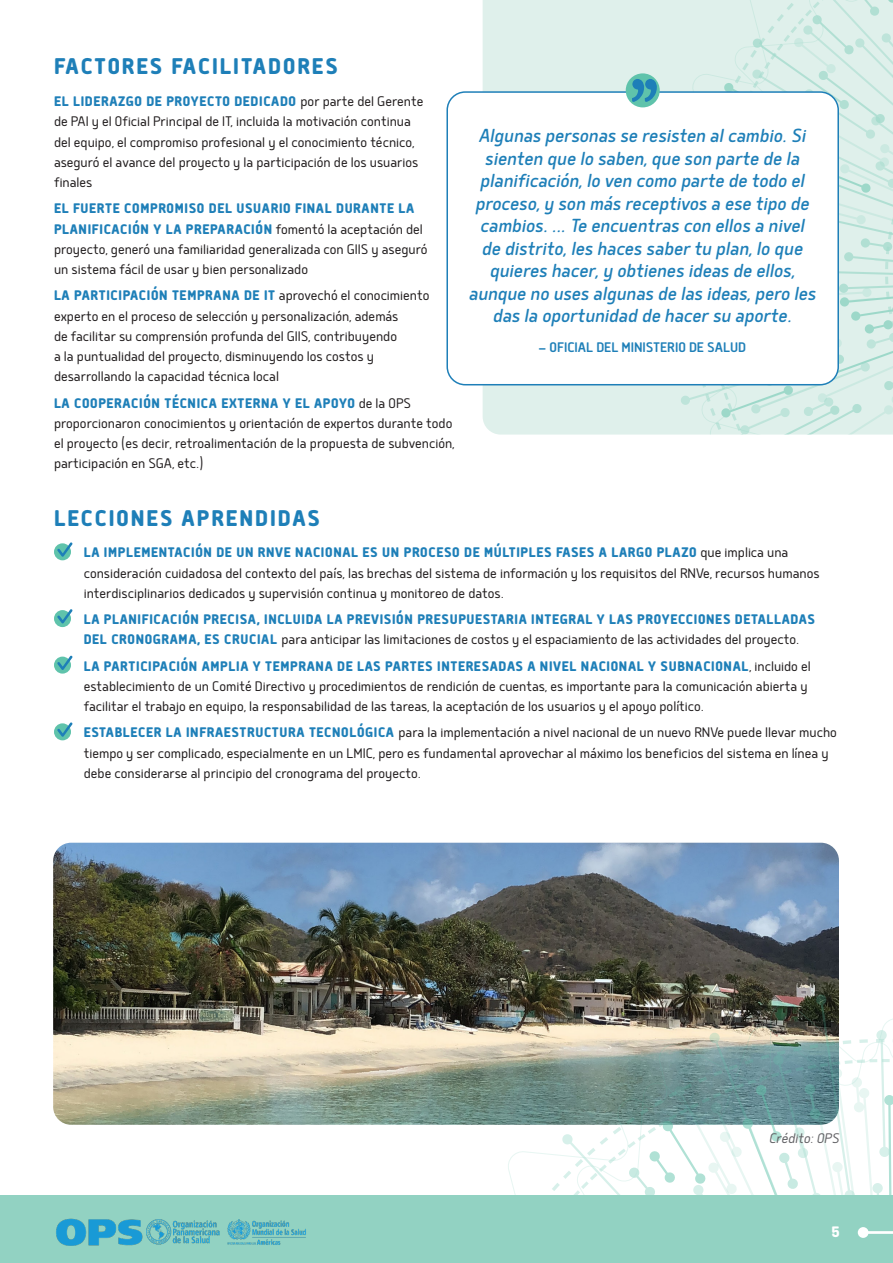
<style>
.page{position:relative;width:893px;height:1263px;background:#fff}
.page>*{position:absolute;margin:0;border:0;box-sizing:border-box;transform-origin:0 0}
.t1{font:800 27px "Delm";letter-spacing:.075em;color:#1e7fb8}
.Quote_text{font:italic 22.5px/22.5px "Delm";color:#1e7fb8;text-align:center}
.t2{font:800 18px "Delm";color:#fff}
.Body_Text{font:300 16.5px/20.2px "Delm";color:#231f20}
.Text_with_icon_bulle{font:300 16.5px/20.2px "Delm";color:#231f20}
.Text_with_icon_bulle-2{font:800 16.5px/20.2px "Delm";letter-spacing:.04em;color:#1e7fb8}
.Quote_Attribution{font:500 16.5px "Delm";color:#1e7fb8}
.Body_Text-2{font:italic 300 16.5px "Delm";color:#636366}
.s1{font-weight:800;color:#1e7fb8}
.s2{font-weight:300;color:#231f20}
</style>
<div class="page">
<div style="left:0;top:1195px;width:893px;height:68px;background:#92d2c2"></div>
<img style="left:56px;top:1218px;width:250px;height:27px">
<hr style="left:863px;top:1231px;width:30px;height:3px;background:#fff">
<div style="left:858px;top:1227px;width:11px;height:11px;background:#fff;border-radius:50%"></div>
<img style="left:53px;top:843px;width:786px;height:282px">
<div style="left:483px;top:0;width:149px;height:435px;background:#dff0eb"></div>
<div style="left:54px;top:543px;width:17px;height:17px;background:#5fc3ab;border-radius:50%"></div>
<svg style="left:57px;top:542px;width:16px;height:15px"></svg>
<div style="left:54px;top:610px;width:17px;height:17px;background:#5fc3ab;border-radius:50%"></div>
<svg style="left:57px;top:609px;width:16px;height:14px"></svg>
<svg style="left:54px;top:657px;width:17px;height:17px"></svg>
<svg style="left:57px;top:655px;width:16px;height:15px"></svg>
<div style="left:54px;top:723px;width:17px;height:17px;background:#5fc3ab;border-radius:50%"></div>
<svg style="left:57px;top:722px;width:16px;height:15px"></svg>
<img style="left:393px;top:1003px;width:169px;height:122px">
<img style="left:422px;top:1020px;width:140px;height:105px">
<svg style="left:440px;top:1039px;width:122px;height:156px"></svg>
<img style="left:562px;top:994px;width:331px;height:201px">
<div style="left:447px;top:92px;width:391px;height:293px;background:#fff;border-radius:18px"></div>
<div style="left:626px;top:73px;width:34px;height:34px;background:#5fc3ab;border-radius:50%"></div>
<svg style="left:632px;top:0;width:261px;height:435px"></svg>
<h1 class="t1" style="left:54px;top:50px;width:285px">FACTORES FACILITADORES</h1>
<p class="Body_Text" style="left:54px;top:90px;width:371px"><span class="s1">EL LIDERAZGO DE PROYECTO DEDICADO</span> por parte del Gerente de PAI y el Oficial Principal de IT, incluida la motivación continua del equipo, el compromiso profesional y el conocimiento técnico, aseguró el avance del proyecto y la participación de los usuarios finales</p>
<p class="Body_Text" style="left:54px;top:198px;width:375px"><span class="s1">EL FUERTE COMPROMISO DEL USUARIO FINAL DURANTE LA PLANIFICACIÓN Y LA PREPARACIÓN</span> fomentó la aceptación del proyecto, generó una familiaridad generalizada con GIIS y aseguró un sistema fácil de usar y bien personalizado</p>
<p class="Body_Text" style="left:54px;top:285px;width:377px"><span class="s1">LA PARTICIPACIÓN TEMPRANA DE IT</span> aprovechó el conocimiento experto en el proceso de selección y personalización, además<br>de facilitar su comprensión profunda del GIIS, contribuyendo<br>a la puntualidad del proyecto, disminuyendo los costos y desarrollando la capacidad técnica local</p>
<p class="Body_Text" style="left:54px;top:392px;width:402px"><span class="s1">LA COOPERACIÓN TÉCNICA EXTERNA Y EL APOYO</span> de la OPS proporcionaron conocimientos y orientación de expertos durante todo el proyecto (es decir, retroalimentación de la propuesta de subvención, participación en SGA, etc.)</p>
<h1 class="t1" style="left:54px;top:501px;width:267px">LECCIONES APRENDIDAS</h1>
<p class="Text_with_icon_bulle" style="left:84px;top:542px;width:737px"><span class="s1">LA IMPLEMENTACIÓN DE UN RNVE NACIONAL ES UN PROCESO DE MÚLTIPLES FASES A LARGO PLAZO</span> que implica una consideración cuidadosa del contexto del país, las brechas del sistema de información y los requisitos del RNVe, recursos humanos interdisciplinarios dedicados y supervisión continua y monitoreo de datos.</p>
<p class="Text_with_icon_bulle-2" style="left:84px;top:608px;width:733px">LA PLANIFICACIÓN PRECISA, INCLUIDA LA PREVISIÓN PRESUPUESTARIA INTEGRAL Y LAS PROYECCIONES DETALLADAS<br>DEL CRONOGRAMA, ES CRUCIAL <span class="s2">para anticipar las limitaciones de costos y el espaciamiento de las actividades del proyecto.</span></p>
<p class="Text_with_icon_bulle" style="left:84px;top:655px;width:728px"><span class="s1">LA PARTICIPACIÓN AMPLIA Y TEMPRANA DE LAS PARTES INTERESADAS A NIVEL NACIONAL Y SUBNACIONAL</span>, incluido el establecimiento de un Comité Directivo y procedimientos de rendición de cuentas, es importante para la comunicación abierta y facilitar el trabajo en equipo, la responsabilidad de las tareas, la aceptación de los usuarios y el apoyo político.</p>
<p class="Text_with_icon_bulle" style="left:84px;top:722px;width:755px"><span class="s1">ESTABLECER LA INFRAESTRUCTURA TECNOLÓGICA</span> para la implementación a nivel nacional de un nuevo RNVe puede llevar mucho tiempo y ser complicado, especialmente en un LMIC, pero es fundamental aprovechar al máximo los beneficios del sistema en línea y debe considerarse al principio del cronograma del proyecto.</p>
<p class="Quote_text" style="left:468px;top:123px;width:349px">Algunas personas se resisten al cambio. Si sienten que lo saben, que son parte de la planificación, lo ven como parte de todo el proceso, y son más receptivos a ese tipo de cambios. ... Te encuentras con ellos a nivel de distrito, les haces saber tu plan, lo que quieres hacer, y obtienes ideas de ellos, aunque no uses algunas de las ideas, pero les das la oportunidad de hacer su aporte.</p>
<p class="Quote_Attribution" style="left:538px;top:337px;width:210px">— OFICIAL DEL MINISTERIO DE SALUD</p>
<p class="Body_Text-2" style="left:769px;top:1129px;width:72px">Crédito: OPS</p>
<p class="t2" style="left:831px;top:1220px;width:10px">5</p>
</div>
